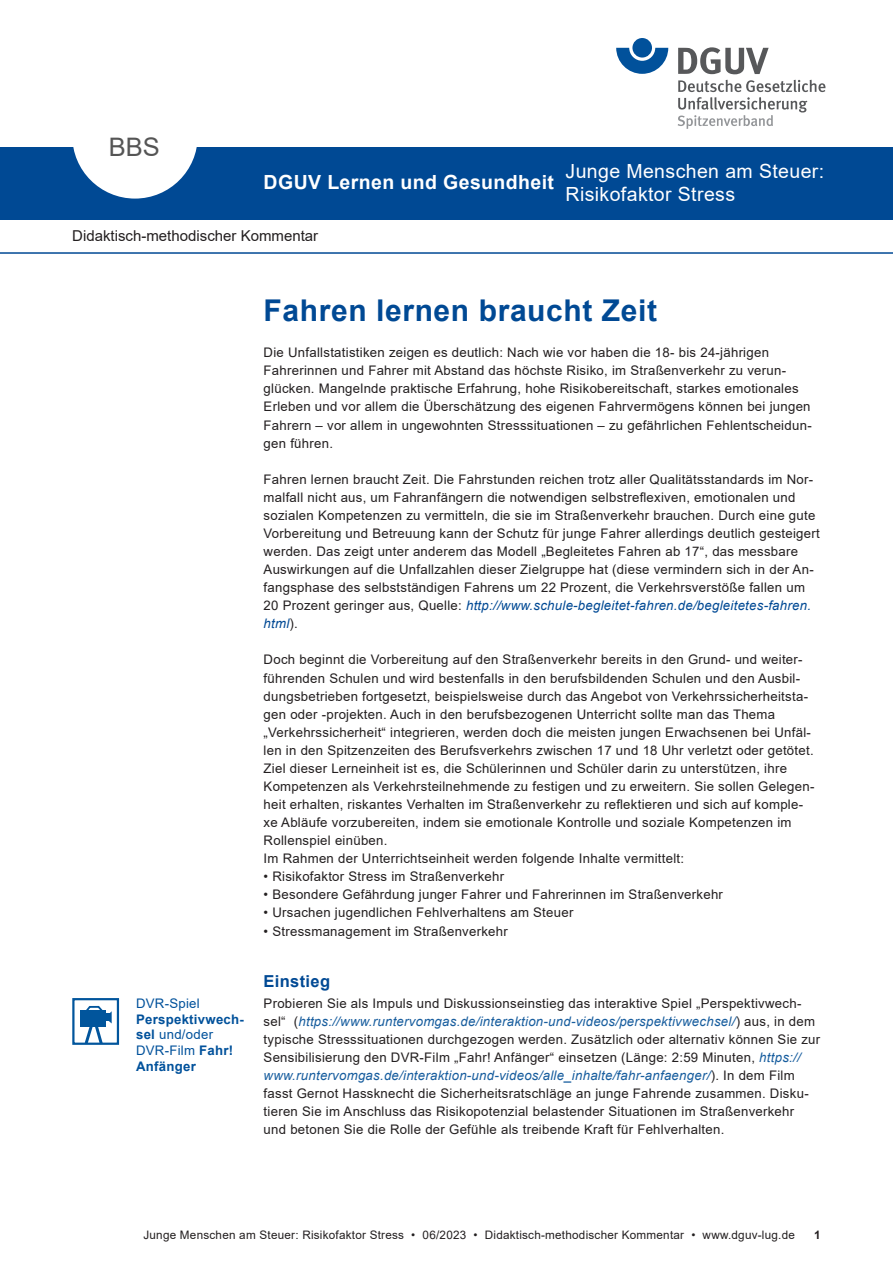
<style>
.page{position:relative;width:893px;height:1263px;background:#fff}
.page>*{position:absolute;margin:0;border:0;box-sizing:border-box;transform-origin:0 0}
.Ueberschrift{font:700 30px "Arial";letter-spacing:.02em;color:#004994}
.head{font:25.5px "Arial";color:#555}
.subtitel{font:19.5px/23.4px "Arial";letter-spacing:.02em;color:#fff}
.t1{font:700 19.5px "Arial";letter-spacing:.02em;color:#fff}
.Zwischenueberschrift{font:700 16.5px "Arial";letter-spacing:.02em;color:#004994}
.Kopfzeile_Art{font:15px "Arial";color:#231f20}
.Fliesstext{font:13.2px/18px "Arial";letter-spacing:.02em;color:#231f20}
.Fliesstext_Aufzaehlu{font:13.2px "Arial";letter-spacing:.02em;color:#231f20}
.Hinweis_links{font:700 13.2px/15.9px "Arial";letter-spacing:.02em;color:#01519b}
.fusszeile{font:11.7px "Arial";letter-spacing:.02em;color:#231f20}
.t2{font:700 11.7px "Arial";color:#231f20}
.s1{font-weight:400}
.s2{font-style:italic;color:#004994}
.s3{font-style:italic;color:#175d9e}
</style>
<div class="page">
<div style="left:0;top:147px;width:893px;height:73px;background:#004994"></div>
<svg style="left:73px;top:147px;width:124px;height:52px"></svg>
<svg style="left:616px;top:48px;width:52px;height:26px"></svg>
<div style="left:632px;top:38px;width:20px;height:20px;background:#01519b;border-radius:50%"></div>
<svg style="left:678px;top:47px;width:91px;height:27px"></svg>
<svg style="left:678px;top:80px;width:147px;height:49px"></svg>
<hr style="left:0;top:252px;width:893px;height:2px;background:#004994">
<div style="left:72px;top:998px;width:47px;height:47px;border:2px solid #01559c"></div>
<div style="left:80px;top:1010px;width:26px;height:16px;background:#01559c"></div>
<svg style="left:82px;top:1005px;width:30px;height:40px"></svg>
<p class="head" style="left:109px;top:130px;width:53px">BBS</p>
<p class="t1" style="left:264px;top:168px;width:292px">DGUV Lernen und Gesundheit</p>
<p class="Kopfzeile_Art" style="left:72px;top:225px;width:247px">Didaktisch-methodischer Kommentar</p>
<p class="subtitel" style="left:566px;top:159px;width:260px">Junge Menschen am Steuer:<br>Risikofaktor Stress</p>
<p class="Hinweis_links" style="left:136px;top:995px;width:109px"><span class="s1">DVR-Spiel<br></span>Perspektivwech&shy;sel <span class="s1">und/oder<br>DVR-Film</span> Fahr!<br>Anfänger</p>
<p class="Ueberschrift" style="left:264px;top:289px;width:395px">Fahren lernen braucht Zeit</p>
<p class="Fliesstext" style="left:264px;top:343px;width:507px">Die Unfallstatistiken zeigen es deutlich: Nach wie vor haben die 18- bis 24-jährigen</p>
<p class="Fliesstext" style="left:264px;top:362px;width:524px">Fahrerinnen und Fahrer mit Abstand das höchste Risiko, im Straßenverkehr zu verun-</p>
<p class="Fliesstext" style="left:264px;top:380px;width:536px">glücken. Mangelnde praktische Erfahrung, hohe Risikobereitschaft, starkes emotionales</p>
<p class="Fliesstext" style="left:264px;top:398px;width:548px">Erleben und vor allem die Überschätzung des eigenen Fahrvermögens können bei jungen</p>
<p class="Fliesstext" style="left:264px;top:416px;width:550px">Fahrern – vor allem in ungewohnten Stresssituationen – zu gefährlichen Fehlentscheidun&shy;gen führen.</p>
<p class="Fliesstext" style="left:264px;top:470px;width:551px">Fahren lernen braucht Zeit. Die Fahrstunden reichen trotz aller Qualitätsstandards im Nor&shy;malfall nicht aus, um Fahranfängern die notwendigen selbstreflexiven, emotionalen und</p>
<p class="Fliesstext" style="left:264px;top:506px;width:553px">sozialen Kompetenzen zu vermitteln, die sie im Straßenverkehr brauchen. Durch eine gute</p>
<p class="Fliesstext" style="left:264px;top:524px;width:558px">Vorbereitung und Betreuung kann der Schutz für junge Fahrer allerdings deutlich gesteigert werden. Das zeigt unter anderem das Modell „Begleitetes Fahren ab 17“, das messbare Auswirkungen auf die Unfallzahlen dieser Zielgruppe hat (diese vermindern sich in der An&shy;fangsphase des selbstständigen Fahrens um 22 Prozent, die Verkehrsverstöße fallen um 20 Prozent geringer aus, Quelle: <span class="s2">http://www.schule-begleitet-fahren.de/begleitetes-fahren. html</span>).</p>
<p class="Fliesstext" style="left:264px;top:651px;width:546px">Doch beginnt die Vorbereitung auf den Straßenverkehr bereits in den Grund- und weiter&shy;führenden Schulen und wird bestenfalls in den berufsbildenden Schulen und den Ausbil&shy;dungsbetrieben fortgesetzt, beispielsweise durch das Angebot von Verkehrssicherheitsta&shy;gen oder -projekten. Auch in den berufsbezogenen Unterricht sollte man das Thema</p>
<p class="Fliesstext" style="left:264px;top:723px;width:552px">„Verkehrssicherheit“ integrieren, werden doch die meisten jungen Erwachsenen bei Unfäl&shy;len in den Spitzenzeiten des Berufsverkehrs zwischen 17 und 18 Uhr verletzt oder getötet.</p>
<p class="Fliesstext" style="left:264px;top:759px;width:525px">Ziel dieser Lerneinheit ist es, die Schülerinnen und Schüler darin zu unterstützen, ihre</p>
<p class="Fliesstext" style="left:264px;top:777px;width:552px">Kompetenzen als Verkehrsteilnehmende zu festigen und zu erweitern. Sie sollen Gelegen&shy;heit erhalten, riskantes Verhalten im Straßenverkehr zu reflektieren und sich auf komple&shy;xe Abläufe vorzubereiten, indem sie emotionale Kontrolle und soziale Kompetenzen im Rollenspiel einüben.</p>
<p class="Fliesstext" style="left:264px;top:849px;width:422px">Im Rahmen der Unterrichtseinheit werden folgende Inhalte vermittelt:</p>
<p class="Fliesstext_Aufzaehlu" style="left:264px;top:867px;width:242px">• Risikofaktor Stress im Straßenverkehr</p>
<p class="Fliesstext_Aufzaehlu" style="left:264px;top:886px;width:461px">• Besondere Gefährdung junger Fahrer und Fahrerinnen im Straßenverkehr</p>
<p class="Fliesstext_Aufzaehlu" style="left:264px;top:904px;width:311px">• Ursachen jugendlichen Fehlverhaltens am Steuer</p>
<p class="Fliesstext_Aufzaehlu" style="left:264px;top:922px;width:246px">• Stressmanagement im Straßenverkehr</p>
<p class="Zwischenueberschrift" style="left:264px;top:969px;width:68px">Einstieg</p>
<p class="Fliesstext" style="left:264px;top:994px;width:558px">Probieren Sie als Impuls und Diskussionseinstieg das interaktive Spiel „Perspektivwech&shy;sel“ (<span class="s3">https://www.runtervomgas.de/interaktion-und-videos/perspektivwechsel/</span>) aus, in dem typische Stresssituationen durchgezogen werden. Zusätzlich oder alternativ können Sie zur Sensibilisierung den DVR-Film „Fahr! Anfänger“ einsetzen (Länge: 2:59 Minuten, <span class="s3">https:// www.runtervomgas.de/interaktion-und-videos/alle_inhalte/fahr-anfaenger/</span>). In dem Film fasst Gernot Hassknecht die Sicherheitsratschläge an junge Fahrende zusammen. Disku&shy;tieren Sie im Anschluss das Risikopotenzial belastender Situationen im Straßenverkehr<br>und betonen Sie die Rolle der Gefühle als treibende Kraft für Fehlverhalten.</p>
<p class="fusszeile" style="left:143px;top:1227px;width:653px">Junge Menschen am Steuer: Risikofaktor Stress • 06/2023 • Didaktisch-methodischer Kommentar • www.dguv-lug.de</p>
<p class="t2" style="left:814px;top:1227px;width:8px">1</p>
</div>
